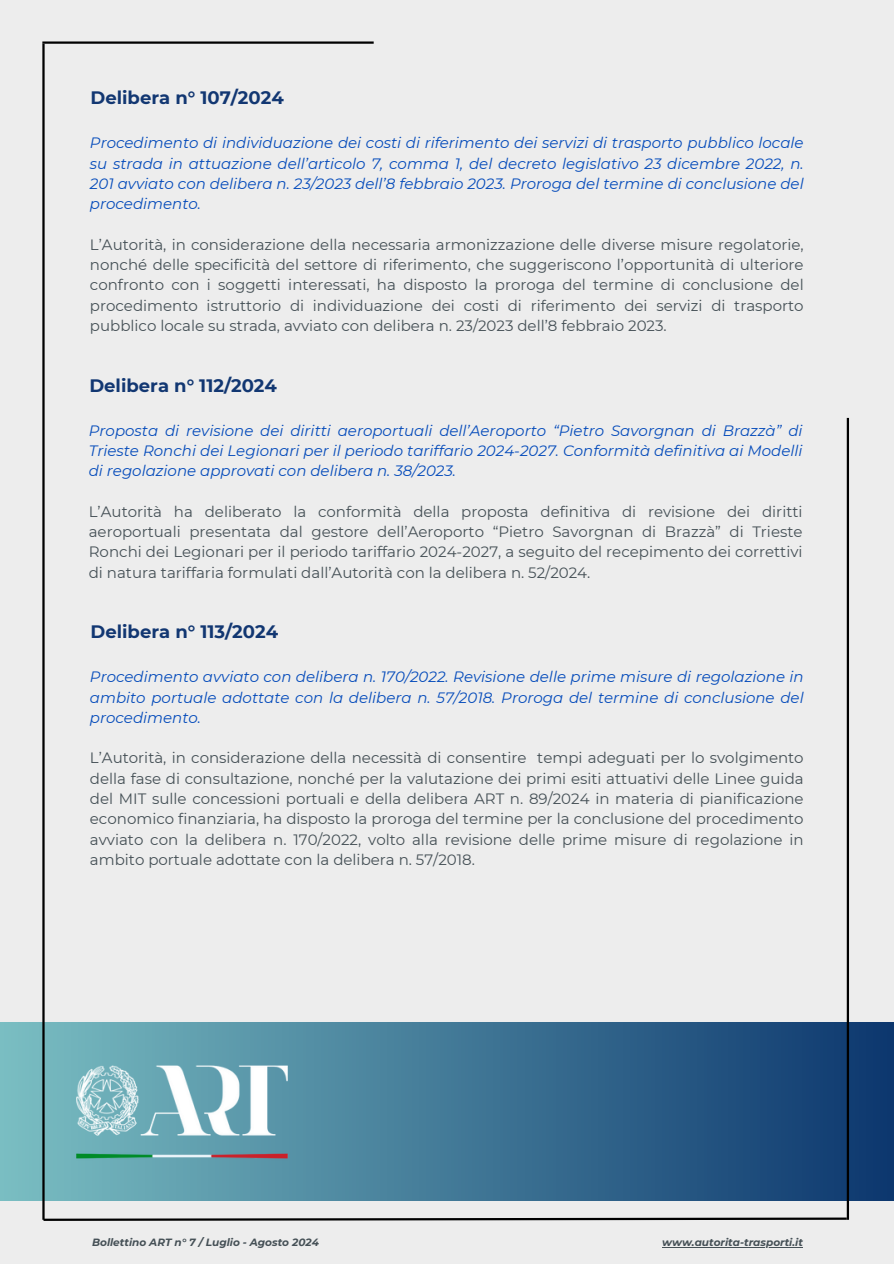
<style>
.page{position:relative;width:894px;height:1264px;background:#fff}
.page>*{position:absolute;margin:0;border:0;box-sizing:border-box;transform-origin:0 0}
.t1{font:700 18px "Montserrat";color:#123772}
.t2{font:15px/20.2px "Montserrat";color:#455056;text-align:justify}
.t3{font:italic 15px/20.2px "Montserrat";color:#064cbb;text-align:justify}
.t4{font:italic 700 10.5px "Montserrat";color:#455056}
</style>
<div class="page">
<div style="left:0;top:0;width:893px;height:1263px;background:#ededed"></div>
<div style="left:0;top:1022px;width:893px;height:178px;background:linear-gradient(to right,#7abec3,#0c366d)"></div>
<hr style="left:846px;top:418px;width:2px;height:801px;background:#000">
<hr style="left:42px;top:44px;width:3px;height:1175px;background:#000">
<hr style="left:42px;top:41px;width:331px;height:3px;background:#000">
<svg style="left:42px;top:1216px;width:806px;height:5px"></svg>
<img style="left:42px;top:1031px;width:279px;height:160px">
<hr style="left:662px;top:1246px;width:140px;height:1px;background:#455056">
<h2 class="t1" style="left:90px;top:87px;width:195px">Delibera n° 107/2024</h2>
<p class="t3" style="left:90px;top:133px;width:715px">Procedimento di individuazione dei costi di riferimento dei servizi di trasporto pubblico locale su strada in attuazione dell’articolo 7, comma 1, del decreto legislativo 23 dicembre 2022, n.<br>201 avviato con delibera n. 23/2023 dell’8 febbraio 2023. Proroga del termine di conclusione del procedimento.</p>
<h2 class="t2" style="left:90px;top:234px;width:715px">L’Autorità, in considerazione della necessaria armonizzazione delle diverse misure regolatorie, nonché delle specificità del settore di riferimento, che suggeriscono l’opportunità di ulteriore confronto con i soggetti interessati, ha disposto la proroga del termine di conclusione del procedimento istruttorio di individuazione dei costi di riferimento dei servizi di trasporto pubblico locale su strada, avviato con delibera n. 23/2023 dell’8 febbraio 2023.</h2>
<p class="t1" style="left:89px;top:374px;width:189px">Delibera n° 112/2024</p>
<h2 class="t3" style="left:89px;top:420px;width:715px">Proposta di revisione dei diritti aeroportuali dell’Aeroporto “Pietro Savorgnan di Brazzà” di Trieste Ronchi dei Legionari per il periodo tariffario 2024-2027. Conformità definitiva ai Modelli di regolazione approvati con delibera n. 38/2023.</h2>
<h2 class="t2" style="left:89px;top:501px;width:715px">L’Autorità ha deliberato la conformità della proposta definitiva di revisione dei diritti aeroportuali presentata dal gestore dell’Aeroporto “Pietro Savorgnan di Brazzà” di Trieste Ronchi dei Legionari per il periodo tariffario 2024-2027, a seguito del recepimento dei correttivi di natura tariffaria formulati dall’Autorità con la delibera n. 52/2024.</h2>
<p class="t1" style="left:90px;top:621px;width:189px">Delibera n° 113/2024</p>
<p class="t3" style="left:90px;top:667px;width:715px">Procedimento avviato con delibera n. 170/2022. Revisione delle prime misure di regolazione in ambito portuale adottate con la delibera n. 57/2018. Proroga del termine di conclusione del procedimento.</p>
<h2 class="t2" style="left:90px;top:748px;width:715px">L’Autorità, in considerazione della necessità di consentire tempi adeguati per lo svolgimento della fase di consultazione, nonché per la valutazione dei primi esiti attuativi delle Linee guida del MIT sulle concessioni portuali e della delibera ART n. 89/2024 in materia di pianificazione economico finanziaria, ha disposto la proroga del termine per la conclusione del procedimento avviato con la delibera n. 170/2022, volto alla revisione delle prime misure di regolazione in ambito portuale adottate con la delibera n. 57/2018.</h2>
<p class="t4" style="left:92px;top:1235px;width:228px">Bollettino ART n° 7 / Luglio - Agosto 2024</p>
<p class="t4" style="left:662px;top:1235px;width:142px">www.autorita-trasporti.it</p>
</div>
